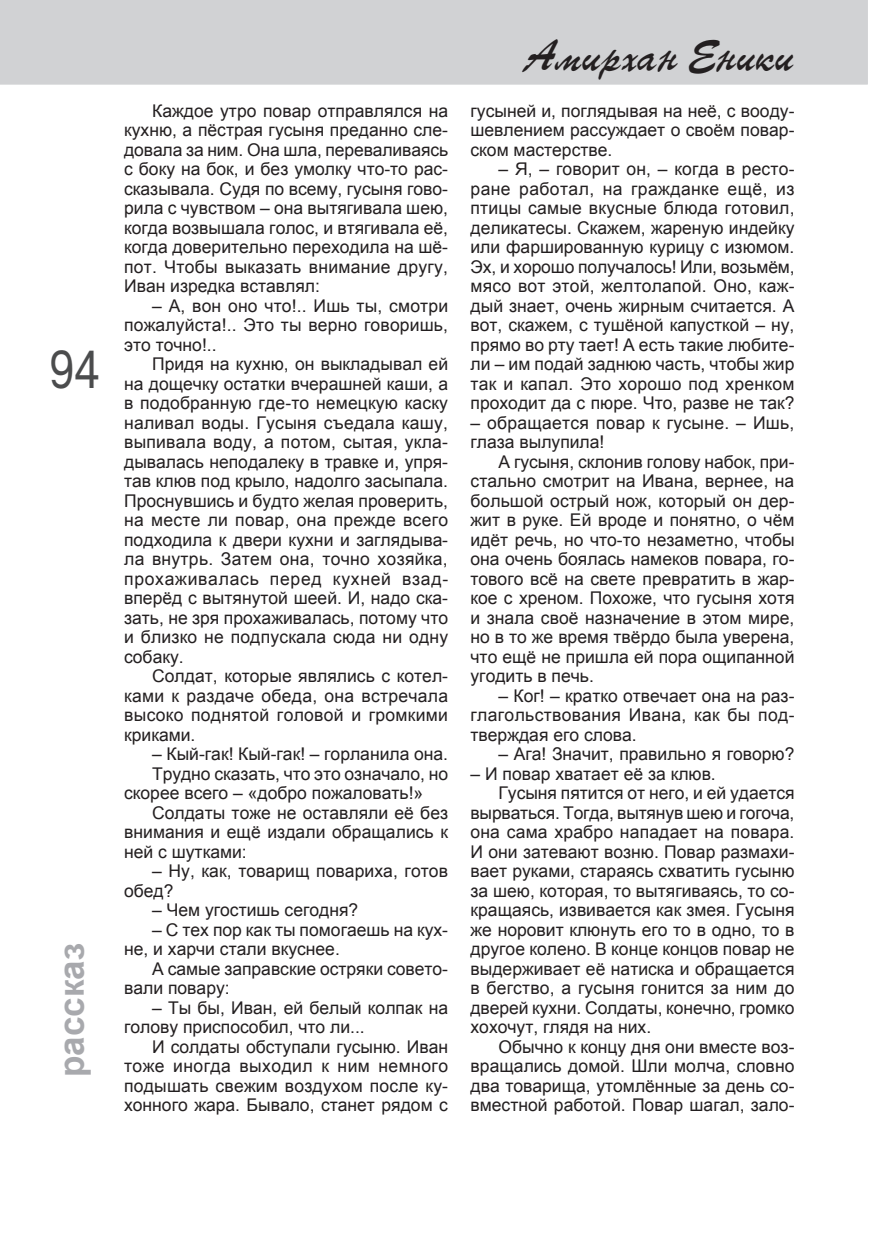
<style>
.page{position:relative;width:869px;height:1241px;background:#fff}
.page>*{position:absolute;margin:0;border:0;box-sizing:border-box;transform-origin:0 0}
.t1{font:49px "TT Arial";color:#4b4c4d;scale:.8 1}
.t2{font:42px "TT Parsec";color:#231f20}
.t3{font:700 35px "Arial";color:#a8a9ad}
.t4{font:17.5px/19.4px "Arial";color:#231f20;text-align:justify}
</style>
<div class="page">
<div style="left:0;top:0;width:867px;height:84px;background:#d1d2d4"></div>
<h1 class="t1" style="left:50px;top:342px;width:64px">94</h1>
<h3 class="t3" style="left:52px;top:1076px;width:136px;rotate:-90deg">рассказ</h3>
<p class="t4" style="left:124px;top:101px;width:325px;text-indent:28px">Каждое утро повар отправлялся на кухню, а пёстрая гусыня преданно сле&shy;довала за ним. Она шла, переваливаясь с боку на бок, и без умолку что-то рас&shy;сказывала. Судя по всему, гусыня гово&shy;рила с чувством – она вытягивала шею, когда возвышала голос, и втягивала её, когда доверительно переходила на шё&shy;пот. Чтобы выказать внимание другу, Иван изредка вставлял:</p>
<p class="t4" style="left:124px;top:296px;width:325px;text-indent:28px">– А, вон оно что!.. Ишь ты, смотри пожалуйста!.. Это ты верно говоришь, это точно!..</p>
<p class="t4" style="left:124px;top:354px;width:325px;text-indent:28px">Придя на кухню, он выкладывал ей на дощечку остатки вчерашней каши, а в подобранную где-то немецкую каску наливал воды. Гусыня съедала кашу, выпивала воду, а потом, сытая, укла&shy;дывалась неподалеку в травке и, упря&shy;тав клюв под крыло, надолго засыпала.<br>Проснувшись и будто желая проверить, на месте ли повар, она прежде всего подходила к двери кухни и заглядыва&shy;ла внутрь. Затем она, точно хозяйка, прохаживалась перед кухней взад&shy;вперёд с вытянутой шеей. И, надо ска&shy;зать, не зря прохаживалась, потому что и близко не подпускала сюда ни одну собаку.</p>
<p class="t4" style="left:124px;top:666px;width:325px;text-indent:28px">Солдат, которые являлись c котел&shy;ками к раздаче обеда, она встречала высоко поднятой головой и громкими криками.</p>
<p class="t4" style="left:152px;top:744px;width:297px">– Кый-гак! Кый-гак! – горланила она.</p>
<p class="t4" style="left:152px;top:763px;width:297px">Трудно сказать, что это означало, но</p>
<p class="t4" style="left:124px;top:783px;width:300px">скорее всего – «добро пожаловать!»</p>
<p class="t4" style="left:152px;top:802px;width:297px">Солдаты тоже не оставляли её без</p>
<p class="t4" style="left:124px;top:822px;width:325px">внимания и ещё издали обращались к</p>
<p class="t4" style="left:124px;top:841px;width:124px">ней с шутками:</p>
<p class="t4" style="left:124px;top:861px;width:325px;text-indent:28px">– Ну, как, товарищ повариха, готов обед?</p>
<p class="t4" style="left:152px;top:900px;width:208px">– Чем угостишь сегодня?</p>
<p class="t4" style="left:124px;top:919px;width:325px;text-indent:28px">– С тех пор как ты помогаешь на кух&shy;не, и харчи стали вкуснее.</p>
<p class="t4" style="left:124px;top:958px;width:325px;text-indent:28px">А самые заправские остряки совето&shy;вали повару:</p>
<p class="t4" style="left:124px;top:997px;width:325px;text-indent:28px">– Ты бы, Иван, ей белый колпак на голову приспособил, что ли...</p>
<p class="t4" style="left:124px;top:1036px;width:325px;text-indent:28px">И солдаты обступали гусыню. Иван тоже иногда выходил к ним немного подышать свежим воздухом после ку&shy;хонного жара. Бывало, станет рядом с</p>
<h2 class="t2" style="left:525px;top:32px;width:270px">Амирхан Еники</h2>
<p class="t4" style="left:470px;top:101px;width:325px">гусыней и, поглядывая на неё, с вооду&shy;шевлением рассуждает о своём повар&shy;ском мастерстве.</p>
<p class="t4" style="left:470px;top:160px;width:325px;text-indent:28px">– Я, – говорит он, – когда в ресто&shy;ране работал, на гражданке ещё, из птицы самые вкусные блюда готовил, деликатесы. Скажем, жареную индейку или фаршированную курицу с изюмом.<br>Эх, и хорошо получалось! Или, возьмём, мясо вот этой, желтолапой. Оно, каж&shy;дый знает, очень жирным считается. А вот, скажем, с тушёной капусткой – ну, прямо во рту тает! А есть такие любите&shy;ли – им подай заднюю часть, чтобы жир так и капал. Это хорошо под хренком проходит да с пюре. Что, разве не так?</p>
<p class="t4" style="left:470px;top:413px;width:325px">– обращается повар к гусыне. – Ишь, глаза вылупила!</p>
<p class="t4" style="left:470px;top:452px;width:325px;text-indent:28px">А гусыня, склонив голову набок, при&shy;стально смотрит на Ивана, вернее, на большой острый нож, который он дер&shy;жит в руке. Ей вроде и понятно, о чём идёт речь, но что-то незаметно, чтобы она очень боялась намеков повара, го&shy;тового всё на свете превратить в жар&shy;кое с хреном. Похоже, что гусыня хотя и знала своё назначение в этом мире, но в то же время твёрдо была уверена, что ещё не пришла ей пора ощипанной угодить в печь.</p>
<p class="t4" style="left:470px;top:685px;width:325px;text-indent:28px">– Ког! – кратко отвечает она на раз&shy;глагольствования Ивана, как бы под&shy;тверждая его слова.</p>
<p class="t4" style="left:498px;top:744px;width:297px">– Ага! Значит, правильно я говорю?</p>
<p class="t4" style="left:470px;top:763px;width:247px">– И повар хватает её за клюв.</p>
<p class="t4" style="left:498px;top:783px;width:297px">Гусыня пятится от него, и ей удается</p>
<p class="t4" style="left:470px;top:802px;width:325px">вырваться. Тогда, вытянув шею и гогоча,</p>
<p class="t4" style="left:470px;top:822px;width:325px">она сама храбро нападает на повара.</p>
<p class="t4" style="left:470px;top:841px;width:325px">И они затевают возню. Повар размахи-</p>
<p class="t4" style="left:470px;top:861px;width:325px">вает руками, стараясь схватить гусыню</p>
<p class="t4" style="left:470px;top:880px;width:325px">за шею, которая, то вытягиваясь, то со-</p>
<p class="t4" style="left:470px;top:900px;width:325px">кращаясь, извивается как змея. Гусыня</p>
<p class="t4" style="left:470px;top:919px;width:325px">же норовит клюнуть его то в одно, то в</p>
<p class="t4" style="left:470px;top:939px;width:325px">другое колено. В конце концов повар не</p>
<p class="t4" style="left:470px;top:958px;width:325px">выдерживает её натиска и обращается</p>
<p class="t4" style="left:470px;top:978px;width:325px">в бегство, а гусыня гонится за ним до</p>
<p class="t4" style="left:470px;top:997px;width:325px">дверей кухни. Солдаты, конечно, громко</p>
<p class="t4" style="left:470px;top:1017px;width:182px">хохочут, глядя на них.</p>
<p class="t4" style="left:498px;top:1036px;width:297px">Обычно к концу дня они вместе воз-</p>
<p class="t4" style="left:470px;top:1056px;width:325px">вращались домой. Шли молча, словно</p>
<p class="t4" style="left:470px;top:1075px;width:325px">два товарища, утомлённые за день со-</p>
<p class="t4" style="left:470px;top:1094px;width:325px">вместной работой. Повар шагал, зало-</p>
</div>
